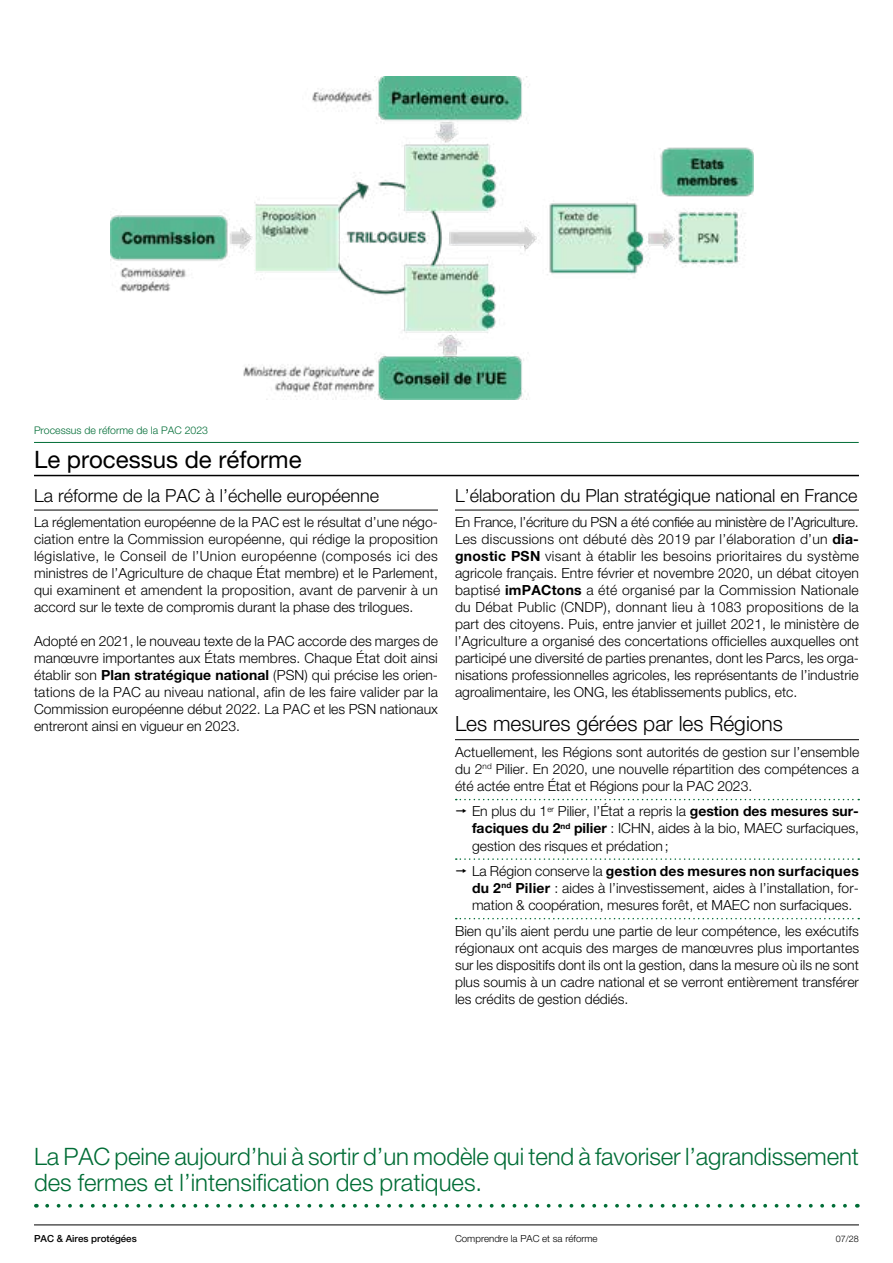
<style>
.page{position:relative;width:893px;height:1263px;background:#fff}
.page>*{position:absolute;margin:0;border:0;box-sizing:border-box;transform-origin:0 0}
.t1{font:24px/25.5px "Helvetica Neue LT 45 Lt";letter-spacing:-.005em;color:#006d36}
.t2{font:24px "Helvetica Neue LT 55 Rm";color:#000}
.t3{font:21px "Helvetica Neue LT 45 Lt";color:#000}
.t4{font:18px "Helvetica Neue LT 45 Lt";color:#000}
.t5{font:13.95px/17px "Helvetica Neue LT 45 Lt";color:#000;text-align:justify}
.t6{font:13.95px "Helvetica Neue LT 75 Bd";letter-spacing:.02em;color:#000}
.t7{font:10.5px "Helvetica Neue LT 45 Lt";color:#006d36}
.t8{font:9.75px "Helvetica Neue LT 45 Lt";color:#000}
.t9{font:9.75px "Helvetica Neue LT 65 Md";color:#000}
.t10{font:9px "Helvetica Neue LT 45 Lt";color:#000}
.s1{font-family:"Helvetica Neue LT 75 Bd"}
.s2{font-family:"Helvetica Neue LT 45 Lt"}
</style>
<div class="page">
<hr style="left:34px;top:1224px;width:825px;height:1px;background:#000">
<hr style="left:34px;top:475px;width:825px;height:1px;background:#000">
<img style="left:111px;top:77px;width:643px;height:323px">
<hr style="left:34px;top:510px;width:404px;height:1px;background:#000">
<hr style="left:455px;top:510px;width:404px;height:1px;background:#000">
<hr style="left:455px;top:739px;width:404px;height:1px;background:#000">
<svg style="left:456px;top:799px;width:403px;height:1px"></svg>
<svg style="left:456px;top:858px;width:403px;height:2px"></svg>
<svg style="left:456px;top:918px;width:403px;height:1px"></svg>
<svg style="left:47px;top:1204px;width:800px;height:3px"></svg>
<hr style="left:34px;top:442px;width:825px;height:1px;background:#006d36">
<p class="t7" style="left:34px;top:424px;width:176px">Processus de réforme de la PAC 2023</p>
<h1 class="t2" style="left:34px;top:444px;width:269px">Le processus de réforme</h1>
<p class="t4" style="left:34px;top:484px;width:347px">La réforme de la PAC à l’échelle européenne</p>
<p class="t5" style="left:34px;top:514px;width:405px">La réglementation européenne de la PAC est le résultat d’une négo&shy;ciation entre la Commission européenne, qui rédige la proposition législative, le Conseil de l’Union européenne (composés ici des ministres de l’Agriculture de chaque État membre) et le Parlement, qui examinent et amendent la proposition, avant de parvenir à un accord sur le texte de compromis durant la phase des trilogues.</p>
<p class="t5" style="left:34px;top:633px;width:406px">Adopté en 2021, le nouveau texte de la PAC accorde des marges de manœuvre importantes aux États membres. Chaque État doit ainsi établir son <span class="s1">Plan stratégique national</span> (PSN) qui précise les orien&shy;tations de la PAC au niveau national, afin de les faire valider par la Commission européenne début 2022. La PAC et les PSN nationaux entreront ainsi en vigueur en 2023.</p>
<p class="t4" style="left:455px;top:484px;width:404px">L’élaboration du Plan stratégique national en France</p>
<p class="t5" style="left:455px;top:514px;width:406px">En France, l’écriture du PSN a été confiée au ministère de l’Agriculture.<br>Les discussions ont débuté dès 2019 par l’élaboration d’un <span class="s1">dia&shy;gnostic PSN</span> visant à établir les besoins prioritaires du système agricole français. Entre février et novembre 2020, un débat citoyen baptisé <span class="s1">imPACtons</span> a été organisé par la Commission Nationale du Débat Public (CNDP), donnant lieu à 1083 propositions de la part des citoyens. Puis, entre janvier et juillet 2021, le ministère de l’Agriculture a organisé des concertations officielles auxquelles ont participé une diversité de parties prenantes, dont les Parcs, les orga&shy;nisations professionnelles agricoles, les représentants de l’industrie agroalimentaire, les ONG, les établissements publics, etc.</p>
<h2 class="t3" style="left:455px;top:711px;width:329px">Les mesures gérées par les Régions</h2>
<p class="t5" style="left:455px;top:743px;width:406px">Actuellement, les Régions sont autorités de gestion sur l’ensemble du 2<sup>nd</sup> Pilier. En 2020, une nouvelle répartition des compétences a été actée entre État et Régions pour la PAC 2023.</p>
<p class="t5" style="left:472px;top:803px;width:388px">En plus du 1<sup>er</sup> Pilier, l’État a repris la <span class="s1">gestion des mesures sur&shy;faciques du 2</span><sup>nd</sup> <span class="s1">pilier</span> : ICHN, aides à la bio, MAEC surfaciques, gestion des risques et prédation;</p>
<p class="t6" style="left:472px;top:862px;width:388px"><span class="s2">La Région conserve la</span> gestion des mesures non surfaciques</p>
<p class="t5" style="left:472px;top:879px;width:388px"><span class="s1">du 2</span><sup>nd</sup> <span class="s1">Pilier</span> : aides à l’investissement, aides à l’installation, for&shy;mation &amp; coopération, mesures forêt, et MAEC non surfaciques.</p>
<p class="t5" style="left:455px;top:922px;width:406px">Bien qu’ils aient perdu une partie de leur compétence, les exécutifs régionaux ont acquis des marges de manœuvres plus importantes sur les dispositifs dont ils ont la gestion, dans la mesure où ils ne sont plus soumis à un cadre national et se verront entièrement transférer les crédits de gestion dédiés.</p>
<h1 class="t1" style="left:34px;top:1143px;width:826px">La PAC peine aujourd’hui à sortir d’un modèle qui tend à favoriser l’agrandissement des fermes et l’intensification des pratiques.</h1>
<p class="t8" style="left:455px;top:1232px;width:144px">Comprendre la PAC et sa réforme</p>
<p class="t9" style="left:34px;top:1232px;width:104px">PAC &amp; Aires protégées</p>
<p class="t10" style="left:836px;top:1233px;width:25px">07/28</p>
</div>
